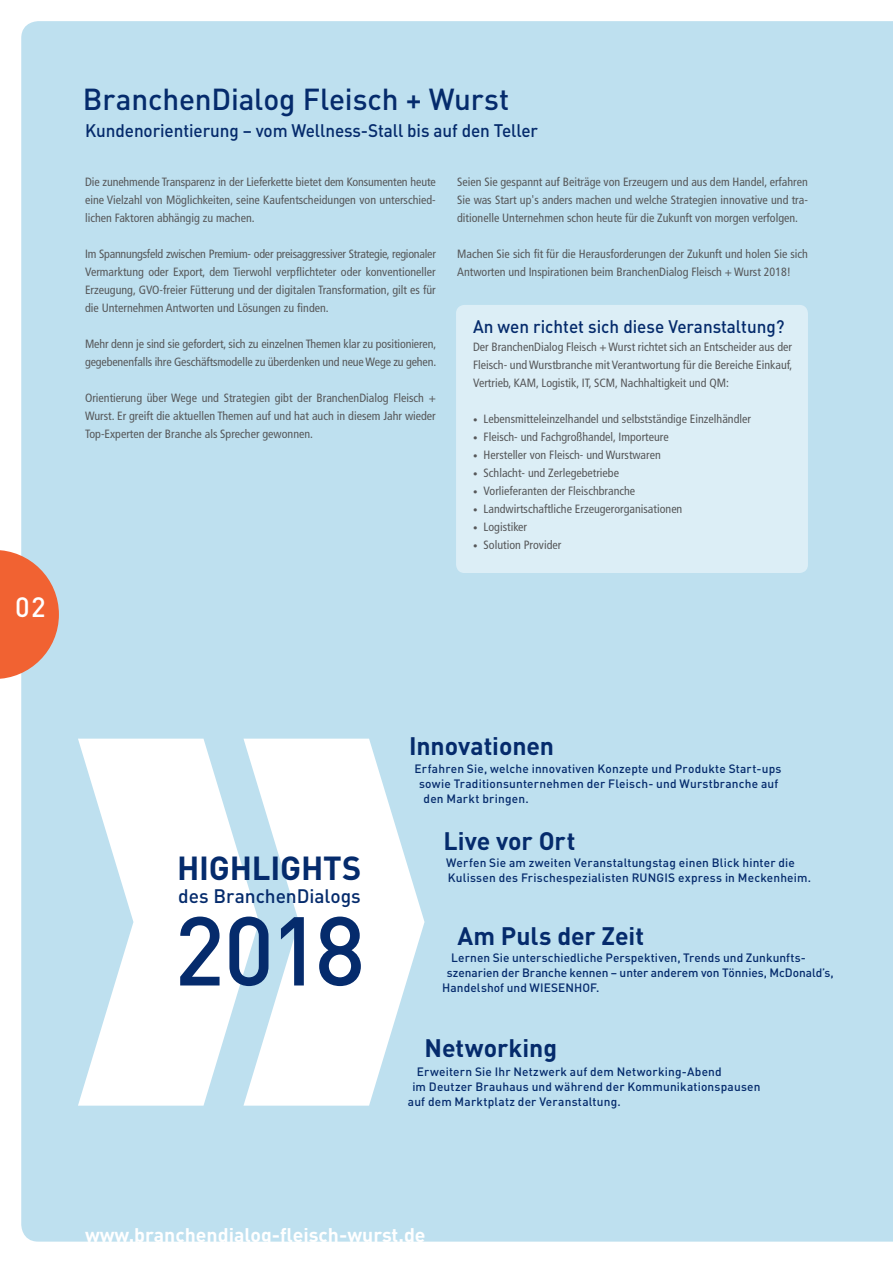
<style>
.page{position:relative;width:893px;height:1263px;background:#fff}
.page>*{position:absolute;margin:0;border:0;box-sizing:border-box;transform-origin:0 0}
.t1{font:500 96px "DIN";color:#052b6c}
.t2{font:700 33px "DIN";letter-spacing:-.005em;color:#052b6c}
.t3{font:500 30px "DIN";letter-spacing:-.005em;color:#052b6c}
.t4{font:500 27.6px "DIN";color:#fff}
.t5{font:700 25.05px "DIN";letter-spacing:-.005em;color:#052b6c}
.t6{font:700 19.5px "DIN";color:#fff}
.t7{font:500 19.35px "DIN";letter-spacing:-.005em;color:#052b6c}
.t8{font:500 18px "DIN";letter-spacing:-.005em;color:#052b6c;scale:.95 1}
.t9{font:condensed 12px/18px "Frutiger";color:#57585a;text-align:justify}
.t10{font:500 12px/15px "DIN";letter-spacing:.015em;color:#052b6c}
.t11{font:500 12px "DIN";letter-spacing:-.005em;color:#052b6c}
.s1{font-size:9px}
</style>
<div class="page">
<div style="left:21px;top:21px;width:872px;height:1220px;background:#bee0ef"></div>
<svg style="left:0;top:550px;width:59px;height:129px"></svg>
<div style="left:456px;top:305px;width:352px;height:268px;background:#dceef6;border-radius:9px"></div>
<svg style="left:78px;top:739px;width:165px;height:367px"></svg>
<svg style="left:243px;top:739px;width:181px;height:367px"></svg>
<h3 class="t4" style="left:15px;top:590px;width:32px">02</h3>
<h3 class="t3" style="left:83px;top:80px;width:428px">BranchenDialog Fleisch + Wurst</h3>
<h3 class="t8" style="left:85px;top:119px;width:478px">Kundenorientierung – vom Wellness-Stall bis auf den Teller</h3>
<p class="t9" style="left:457px;top:173px;width:352px">Seien Sie gespannt auf Beiträge von Erzeugern und aus dem Handel, erfahren Sie was Start up's anders machen und welche Strategien innovative und tra&shy;ditionelle Unternehmen schon heute für die Zukunft von morgen verfolgen.</p>
<p class="t9" style="left:457px;top:245px;width:352px">Machen Sie sich fit für die Herausforderungen der Zukunft und holen Sie sich<br>Antworten und Inspirationen beim BranchenDialog Fleisch + Wurst 2018!</p>
<p class="t9" style="left:85px;top:173px;width:352px">Die zunehmende Transparenz in der Lieferkette bietet dem Konsumenten heute eine Vielzahl von Möglichkeiten, seine Kaufentscheidungen von unterschied&shy;lichen Faktoren abhängig zu machen.</p>
<p class="t9" style="left:85px;top:245px;width:352px">Im Spannungsfeld zwischen Premium- oder preisaggressiver Strategie, regionaler Vermarktung oder Export, dem Tierwohl verpflichteter oder konventioneller Erzeugung, GVO-freier Fütterung und der digitalen Transformation, gilt es für die Unternehmen Antworten und Lösungen zu finden.</p>
<p class="t9" style="left:85px;top:335px;width:353px">Mehr denn je sind sie gefordert, sich zu einzelnen Themen klar zu positionieren, gegebenenfalls ihre Geschäftsmodelle zu überdenken und neue Wege zu gehen.</p>
<p class="t9" style="left:85px;top:389px;width:352px">Orientierung über Wege und Strategien gibt der BranchenDialog Fleisch + Wurst. Er greift die aktuellen Themen auf und hat auch in diesem Jahr wieder Top-Experten der Branche als Sprecher gewonnen.</p>
<h3 class="t8" style="left:473px;top:315px;width:329px">An wen richtet sich diese Veranstaltung?</h3>
<p class="t9" style="left:473px;top:338px;width:321px">Der BranchenDialog Fleisch + Wurst richtet sich an Entscheider aus der Fleisch- und Wurstbranche mit Verantwortung für die Bereiche Einkauf, Vertrieb, KAM, Logistik, IT, SCM, Nachhaltigkeit und QM:</p>
<p class="t9" style="left:473px;top:410px;width:279px"><span class="s1">•</span> Lebensmitteleinzelhandel und selbstständige Einzelhändler</p>
<p class="t9" style="left:473px;top:428px;width:197px"><span class="s1">•</span> Fleisch- und Fachgroßhandel, Importeure</p>
<p class="t9" style="left:473px;top:446px;width:189px"><span class="s1">•</span> Hersteller von Fleisch- und Wurstwaren</p>
<p class="t9" style="left:473px;top:464px;width:147px"><span class="s1">•</span> Schlacht- und Zerlegebetriebe</p>
<p class="t9" style="left:473px;top:482px;width:164px"><span class="s1">•</span> Vorlieferanten der Fleischbranche</p>
<p class="t9" style="left:473px;top:500px;width:211px"><span class="s1">•</span> Landwirtschaftliche Erzeugerorganisationen</p>
<p class="t9" style="left:473px;top:518px;width:56px"><span class="s1">•</span> Logistiker</p>
<p class="t9" style="left:473px;top:536px;width:90px"><span class="s1">•</span> Solution Provider</p>
<h2 class="t2" style="left:177px;top:846px;width:186px">HIGHLIGHTS</h2>
<h1 class="t1" style="left:174px;top:889px;width:193px">2018</h1>
<h3 class="t7" style="left:178px;top:883px;width:184px">des BranchenDialogs</h3>
<h3 class="t5" style="left:409px;top:730px;width:146px">Innovationen</h3>
<p class="t10" style="left:415px;top:761px;width:368px">Erfahren Sie, welche innovativen Konzepte und Produkte Start-ups</p>
<p class="t10" style="left:419px;top:776px;width:361px">sowie Traditionsunternehmen der Fleisch- und Wurstbranche auf</p>
<p class="t10" style="left:424px;top:791px;width:107px">den Markt bringen.</p>
<h3 class="t5" style="left:444px;top:824px;width:133px">Live vor Ort</h3>
<p class="t10" style="left:446px;top:855px;width:366px">Werfen Sie am zweiten Veranstaltungstag einen Blick hinter die<br>Kulissen des Frischespezialisten RUNGIS express in Meckenheim.</p>
<h3 class="t5" style="left:457px;top:919px;width:188px">Am Puls der Zeit</h3>
<p class="t10" style="left:451px;top:950px;width:356px">Lernen Sie unterschiedliche Perspektiven, Trends und Zunkunfts-</p>
<p class="t11" style="left:447px;top:965px;width:389px">szenarien der Branche kennen – unter anderem von Tönnies, McDonald’s,</p>
<p class="t10" style="left:442px;top:980px;width:159px">Handelshof und WIESENHOF.</p>
<h3 class="t5" style="left:424px;top:1032px;width:134px">Networking</h3>
<p class="t10" style="left:417px;top:1063px;width:306px">Erweitern Sie Ihr Netzwerk auf dem Networking-Abend</p>
<p class="t10" style="left:412px;top:1078px;width:350px">im Deutzer Brauhaus und während der Kommunikationspausen</p>
<p class="t10" style="left:408px;top:1093px;width:214px">auf dem Marktplatz der Veranstaltung.</p>
<h3 class="t6" style="left:85px;top:1222px;width:342px">www.branchendialog-fleisch-wurst.de</h3>
</div>
